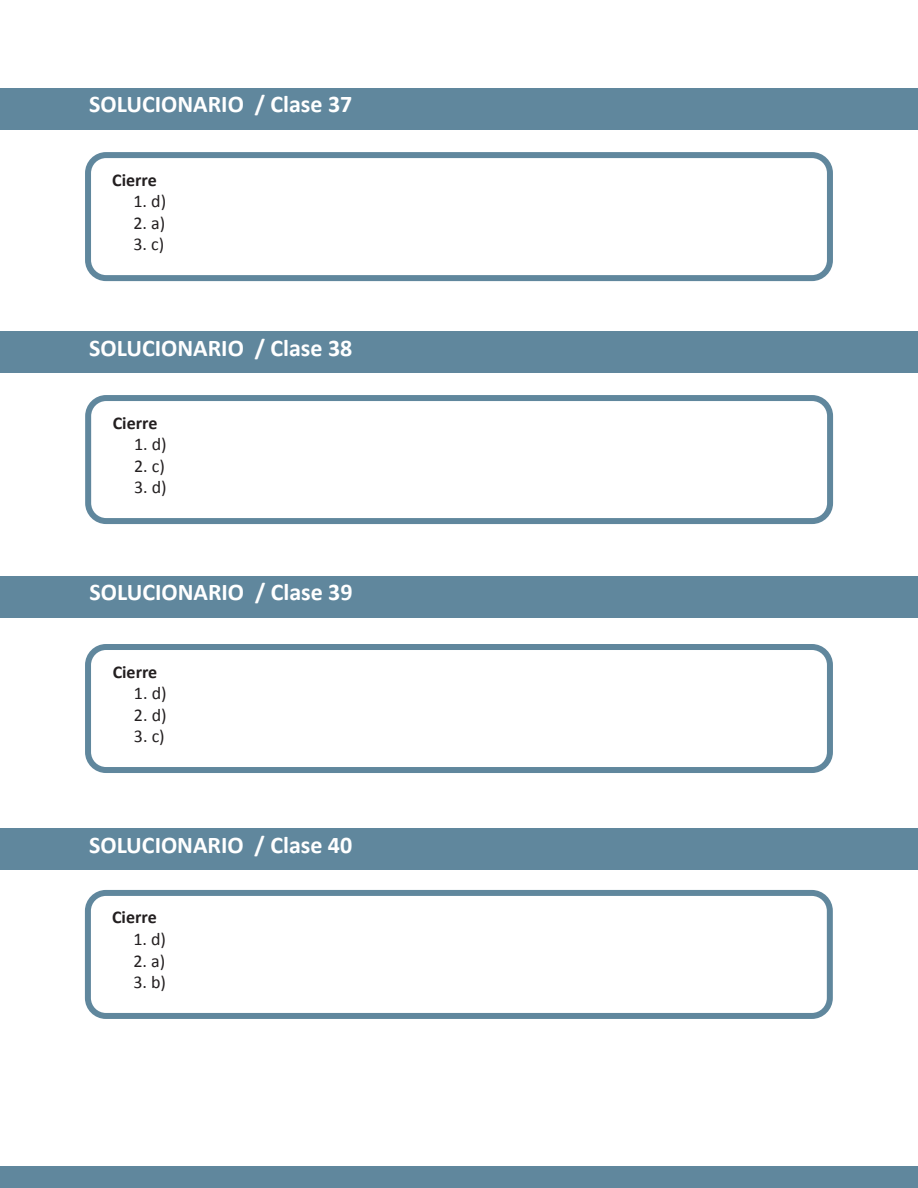
<style>
.page{position:relative;width:918px;height:1188px;background:#fff}
.page>*{position:absolute;margin:0;border:0;box-sizing:border-box;transform-origin:0 0}
.t1{font:700 24px "Calibri";color:#fff}
.t2{font:18px "Calibri";color:#231f20}
.t3{font:700 18px "Calibri";color:#231f20}
</style>
<div class="page">
<div style="left:0;top:88px;width:918px;height:42px;background:#60879d"></div>
<div style="left:85px;top:152px;width:748px;height:129px;border:6px solid #60879d;border-radius:18px"></div>
<div style="left:0;top:332px;width:918px;height:41px;background:#60879d"></div>
<div style="left:85px;top:395px;width:748px;height:129px;border:6px solid #60879d;border-radius:18px"></div>
<div style="left:0;top:576px;width:918px;height:41px;background:#60879d"></div>
<div style="left:0;top:1167px;width:918px;height:21px;background:#60879d"></div>
<div style="left:85px;top:644px;width:748px;height:129px;border:6px solid #60879d;border-radius:18px"></div>
<div style="left:0;top:829px;width:918px;height:41px;background:#60879d"></div>
<div style="left:85px;top:890px;width:748px;height:129px;border:6px solid #60879d;border-radius:18px"></div>
<p class="t1" style="left:89px;top:87px;width:265px">SOLUCIONARIO / Clase 37</p>
<p class="t3" style="left:112px;top:167px;width:46px">Cierre</p>
<p class="t2" style="left:134px;top:190px;width:34px">1. d)</p>
<p class="t2" style="left:134px;top:212px;width:33px">2. a)</p>
<p class="t2" style="left:134px;top:233px;width:32px">3. c)</p>
<p class="t1" style="left:89px;top:331px;width:265px">SOLUCIONARIO / Clase 38</p>
<p class="t3" style="left:113px;top:410px;width:46px">Cierre</p>
<p class="t2" style="left:134px;top:433px;width:34px">1. d)</p>
<p class="t2" style="left:134px;top:455px;width:32px">2. c)</p>
<p class="t2" style="left:134px;top:476px;width:34px">3. d)</p>
<p class="t1" style="left:90px;top:575px;width:265px">SOLUCIONARIO / Clase 39</p>
<p class="t3" style="left:113px;top:659px;width:46px">Cierre</p>
<p class="t2" style="left:134px;top:682px;width:34px">1. d)</p>
<p class="t2" style="left:134px;top:704px;width:34px">2. d)</p>
<p class="t2" style="left:134px;top:725px;width:32px">3. c)</p>
<p class="t1" style="left:89px;top:828px;width:265px">SOLUCIONARIO / Clase 40</p>
<p class="t3" style="left:112px;top:905px;width:46px">Cierre</p>
<p class="t2" style="left:133px;top:928px;width:34px">1. d)</p>
<p class="t2" style="left:133px;top:950px;width:33px">2. a)</p>
<p class="t2" style="left:133px;top:971px;width:34px">3. b)</p>
</div>
